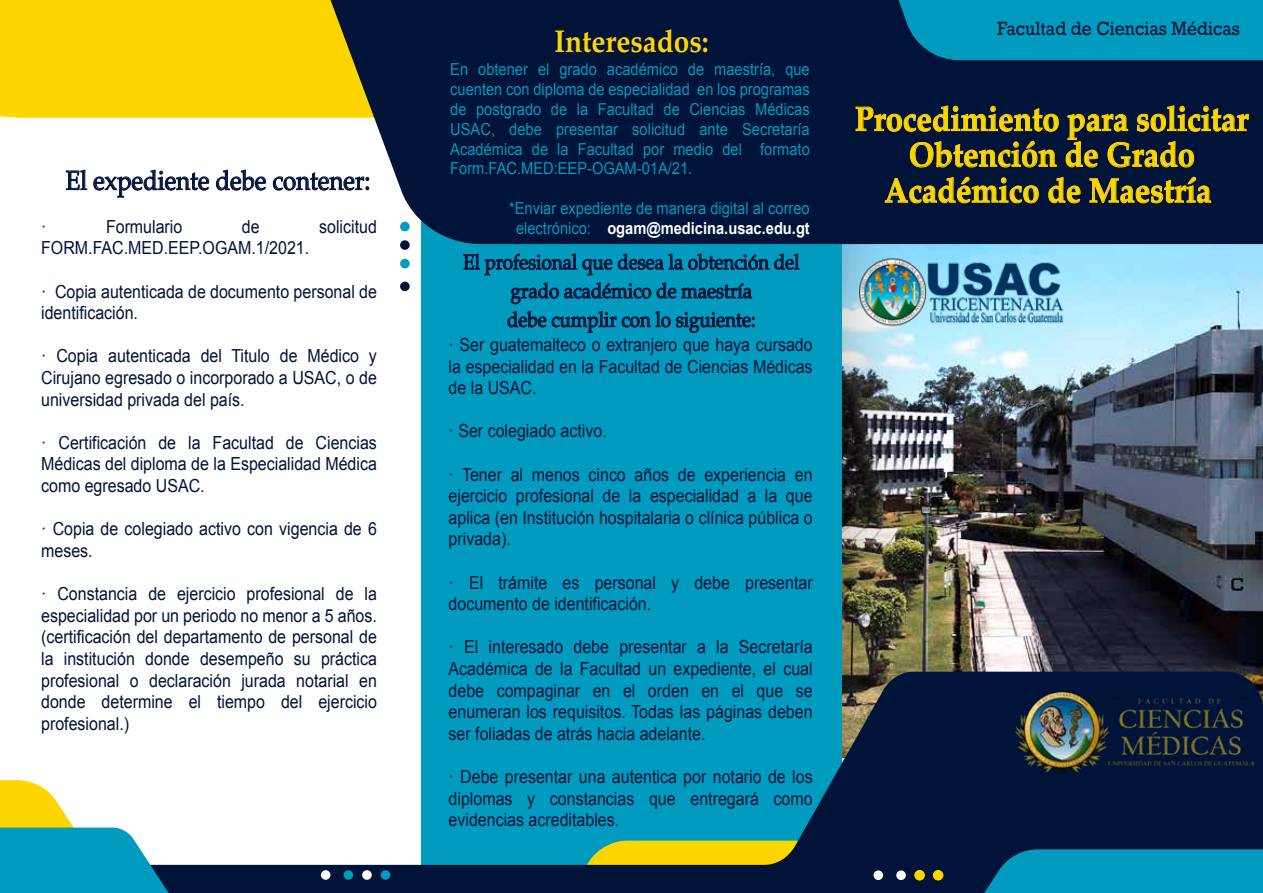
<style>
.page{position:relative;width:1263px;height:893px;background:#fff}
.page>*{position:absolute;margin:0;border:0;box-sizing:border-box;transform-origin:0 0}
.t1{font:700 34.5px/35.8px "Palatino";color:#ffd500;text-align:center;scale:.89 1}
.t2{font:700 31.5px "Palatino";color:#ffd500;scale:.89 1}
.t3{font:27px "Palatino";color:#001338;scale:.89 1}
.t4{font:21px/28.8px "Palatino";color:#001338;text-align:center;scale:.89 1}
.t5{font:18px/21.6px "Arial";color:#001338;text-align:justify;scale:.89 1}
.t6{font:18px "Rockwell";color:#001338;scale:.91 1}
.t7{font:16.5px/19.8px "Arial";color:#009bbf;text-align:justify;scale:.89 1}
.s1{font-weight:700;color:#fff}
</style>
<div class="page">
<img style="left:924px;top:244px;width:339px;height:428px">
<div style="left:421px;top:0;width:421px;height:893px;background:#009bbf"></div>
<img style="left:842px;top:244px;width:82px;height:428px">
<svg style="left:0;top:672px;width:1263px;height:177px"></svg>
<svg style="left:842px;top:849px;width:421px;height:44px;background:#00688c"></svg>
<svg style="left:0;top:827px;width:842px;height:66px"></svg>
<div style="left:0;top:0;width:325px;height:118px;background:#ffd500"></div>
<svg style="left:325px;top:0;width:938px;height:244px;background:#122340"></svg>
<svg style="left:857px;top:0;width:406px;height:60px;background:#0087ab"></svg>
<div style="left:933px;top:870px;width:10px;height:10px;background:#ffd500;border-radius:50%"></div>
<div style="left:933px;top:870px;width:10px;height:10px;border:1px solid #ffd500;border-radius:50%"></div>
<div style="left:915px;top:870px;width:9px;height:10px;background:#ffd500;border-radius:50%"></div>
<div style="left:915px;top:870px;width:9px;height:10px;border:1px solid #ffd500;border-radius:50%"></div>
<div style="left:896px;top:870px;width:10px;height:10px;background:#fff;border-radius:50%"></div>
<div style="left:873px;top:870px;width:10px;height:10px;background:#fff;border-radius:50%"></div>
<div style="left:381px;top:870px;width:9px;height:10px;background:#009bbf;border-radius:50%"></div>
<div style="left:362px;top:870px;width:10px;height:10px;background:#fff;border-radius:50%"></div>
<div style="left:344px;top:870px;width:9px;height:10px;background:#009bbf;border-radius:50%"></div>
<div style="left:321px;top:870px;width:9px;height:10px;background:#fff;border-radius:50%"></div>
<div style="left:400px;top:222px;width:10px;height:9px;background:#009bbf;border-radius:50%"></div>
<div style="left:400px;top:240px;width:10px;height:10px;background:#001338;border-radius:50%"></div>
<div style="left:400px;top:259px;width:10px;height:9px;background:#009bbf;border-radius:50%"></div>
<div style="left:400px;top:282px;width:10px;height:9px;background:#001338;border-radius:50%"></div>
<svg style="left:856px;top:105px;width:203px;height:62px;background:#27302f"></svg>
<svg style="left:1066px;top:105px;width:183px;height:62px;background:#262f2f"></svg>
<svg style="left:885px;top:177px;width:154px;height:26px;background:#363c2b"></svg>
<svg style="left:1048px;top:177px;width:32px;height:26px"></svg>
<svg style="left:1089px;top:177px;width:122px;height:26px;background:#3c402a"></svg>
<svg style="left:65px;top:169px;width:22px;height:22px"></svg>
<svg style="left:93px;top:169px;width:116px;height:29px"></svg>
<svg style="left:216px;top:169px;width:50px;height:22px"></svg>
<svg style="left:272px;top:172px;width:98px;height:21px"></svg>
<img style="left:860px;top:240px;width:228px;height:93px">
<img style="left:988px;top:655px;width:265px;height:148px">
<svg style="left:463px;top:253px;width:337px;height:23px"></svg>
<svg style="left:510px;top:282px;width:242px;height:23px"></svg>
<svg style="left:507px;top:311px;width:248px;height:22px"></svg>
<h3 class="t3" style="left:66px;top:158px;width:344px">El expediente debe contener:</h3>
<p class="t5" style="left:41px;top:216px;width:7px">·</p>
<p class="t5" style="left:106px;top:216px;width:87px">Formulario</p>
<p class="t5" style="left:242px;top:216px;width:21px">de</p>
<p class="t5" style="left:319px;top:216px;width:66px">solicitud</p>
<p class="t5" style="left:41px;top:238px;width:303px">FORM.FAC.MED.EEP.OGAM.1/2021.</p>
<p class="t5" style="left:41px;top:281px;width:379px">· Copia autenticada de documento personal de identificación.</p>
<p class="t5" style="left:41px;top:346px;width:379px">· Copia autenticada del Titulo de Médico y Cirujano egresado o incorporado a USAC, o de universidad privada del país.</p>
<p class="t5" style="left:41px;top:432px;width:379px">· Certificación de la Facultad de Ciencias Médicas del diploma de la Especialidad Médica como egresado USAC.</p>
<p class="t5" style="left:41px;top:518px;width:379px">· Copia de colegiado activo con vigencia de 6 meses.</p>
<p class="t5" style="left:41px;top:583px;width:379px">· Constancia de ejercicio profesional de la especialidad por un periodo no menor a 5 años. (certificación del departamento de personal de la institución donde desempeño su práctica profesional o declaración jurada notarial en donde determine el tiempo del ejercicio profesional.)</p>
<h2 class="t2" style="left:554px;top:14px;width:175px">Interesados:</h2>
<p class="t7" style="left:450px;top:60px;width:405px">En obtener el grado académico de maestría, que cuenten con diploma de especialidad en los programas de postgrado de la Facultad de Ciencias Médicas USAC, debe presentar solicitud ante Secretaría Académica de la Facultad por medio del formato Form.FAC.MED:EEP-OGAM-01A/21.</p>
<p class="t7" style="left:509px;top:199px;width:339px;text-align:center">*Enviar expediente de manera digital al correo electrónico: <span class="s1">ogam@medicina.usac.edu.gt</span></p>
<p class="t4" style="left:463px;top:248px;width:379px">El profesional que desea la obtención del grado académico de maestría<br>debe cumplir con lo siguiente:</p>
<p class="t5" style="left:449px;top:334px;width:411px">· Ser guatemalteco o extranjero que haya cursado la especialidad en la Facultad de Ciencias Médicas de la USAC.</p>
<p class="t5" style="left:449px;top:420px;width:179px">· Ser colegiado activo.</p>
<p class="t5" style="left:449px;top:464px;width:411px">· Tener al menos cinco años de experiencia en ejercicio profesional de la especialidad a la que aplica (en Institución hospitalaria o clínica pública o privada).</p>
<p class="t5" style="left:449px;top:572px;width:411px">· El trámite es personal y debe presentar documento de identificación.</p>
<p class="t5" style="left:449px;top:636px;width:411px">· El interesado debe presentar a la Secretaría Académica de la Facultad un expediente, el cual debe compaginar en el orden en el que se enumeran los requisitos. Todas las páginas deben ser foliadas de atrás hacia adelante.</p>
<p class="t5" style="left:449px;top:766px;width:411px">· Debe presentar una autentica por notario de los diplomas y constancias que entregará como evidencias acreditables.</p>
<p class="t6" style="left:997px;top:17px;width:268px">Facultad de Ciencias Médicas</p>
<h1 class="t1" style="left:855px;top:100px;width:443px">Procedimiento para solicitar<br>Obtención de Grado<br>Académico de Maestría</h1>
</div>
